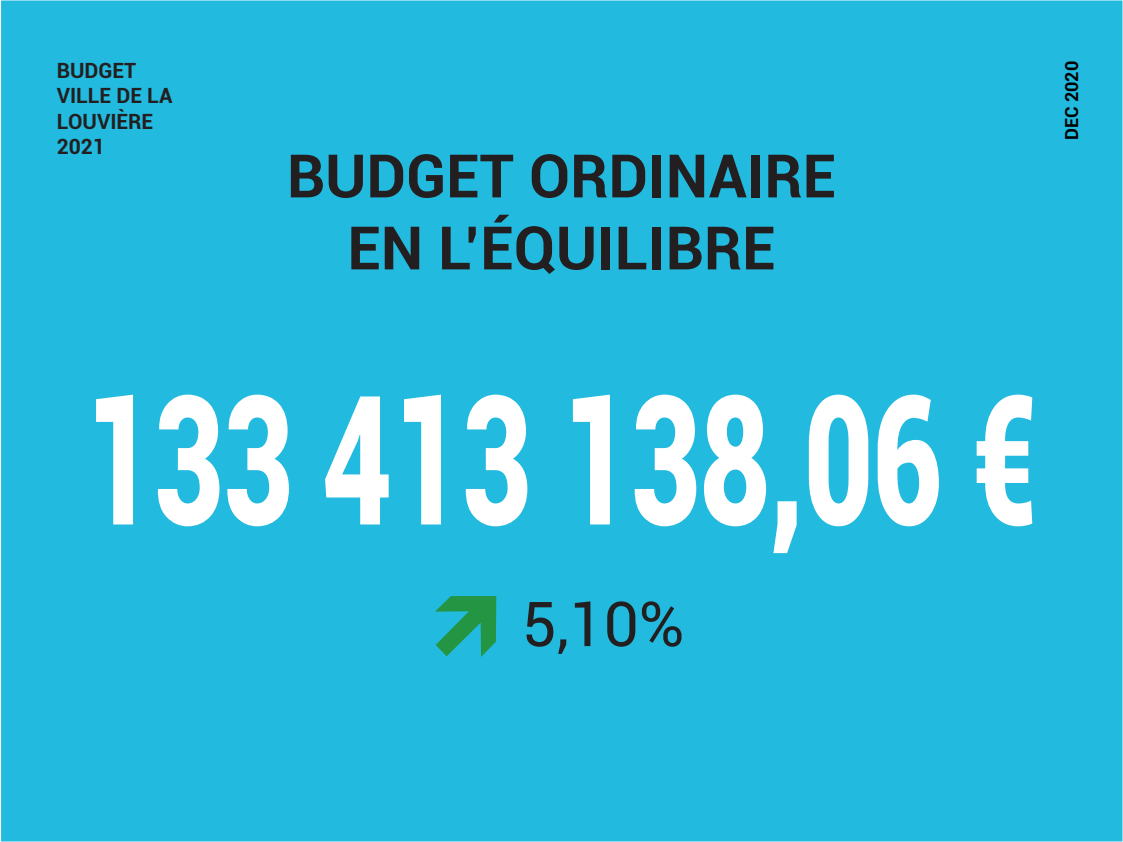
<style>
.page{position:relative;width:1123px;height:842px;background:#fff}
.page>*{position:absolute;margin:0;border:0;box-sizing:border-box;transform-origin:0 0}
.t1{font:900 180px "Roboto";color:#fff;scale:.67 1}
.t2{font:62px "Roboto";color:#231f20}
.t3{font:700 60px "Roboto";color:#231f20}
.t4{font:700 21px/25.2px "Roboto";color:#231f20}
.t5{font:700 18px "Roboto";color:#010101}
</style>
<div class="page">
<div style="left:11px;top:10px;width:1101px;height:821px;background:#22bade"></div>
<div style="left:1px;top:0;width:1121px;height:841px;border:20px solid #22bade"></div>
<svg style="left:435px;top:596px;width:61px;height:61px"></svg>
<p class="t4" style="left:57px;top:57px;width:117px">BUDGET<br>VILLE DE LA<br>LOUVIÈRE<br>2021</p>
<p class="t5" style="left:1059px;top:140px;width:81px;rotate:-90deg">DEC 2020</p>
<p class="t3" style="left:287px;top:134px;width:550px">BUDGET ORDINAIRE</p>
<p class="t3" style="left:347px;top:206px;width:429px">EN L’ÉQUILIBRE</p>
<p class="t1" style="left:84px;top:333px;width:1426px">133 413 138,06 €</p>
<p class="t2" style="left:522px;top:581px;width:164px">5,10%</p>
</div>
